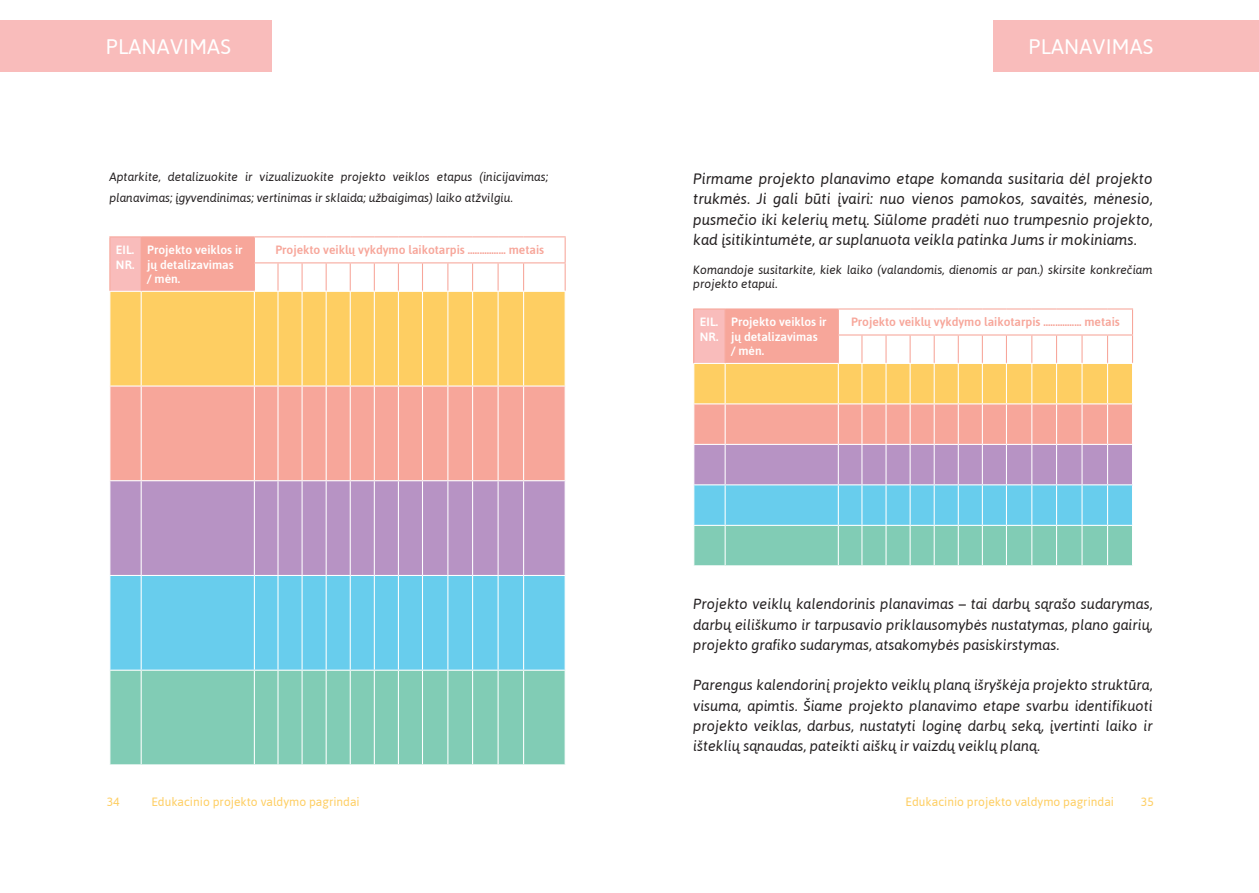
<style>
.page{position:relative;width:1259px;height:893px;background:#fff}
.page>*{position:absolute;margin:0;border:0;box-sizing:border-box;transform-origin:0 0}
.t1{font:21px "Asap";letter-spacing:.01em;color:#fff}
.t2{font:italic 15px/20.2px "Asap";color:#231f20;text-align:justify}
.t3{font:italic 14.55px/20.2px "Asap";color:#231f20;text-align:justify}
.t4{font:italic 12px/14.4px "Asap";color:#231f20}
.t5{font:500 12px "Asap";color:#f7a69a}
.t6{font:500 12px/14.4px "Asap";color:#fff}
.t7{font:12px "Asap";color:#fece62}
</style>
<div class="page">
<div style="left:994px;top:20px;width:265px;height:51px;background:#f9bcbb"></div>
<hr style="left:838px;top:308px;width:24px;height:2px;background:#f7a69a">
<hr style="left:862px;top:308px;width:24px;height:2px;background:#f7a69a">
<hr style="left:886px;top:308px;width:24px;height:2px;background:#f7a69a">
<hr style="left:910px;top:308px;width:24px;height:2px;background:#f7a69a">
<hr style="left:934px;top:308px;width:24px;height:2px;background:#f7a69a">
<hr style="left:958px;top:308px;width:24px;height:2px;background:#f7a69a">
<hr style="left:982px;top:308px;width:24px;height:2px;background:#f7a69a">
<hr style="left:1006px;top:308px;width:26px;height:2px;background:#f7a69a">
<hr style="left:1032px;top:308px;width:24px;height:2px;background:#f7a69a">
<hr style="left:1056px;top:308px;width:26px;height:2px;background:#f7a69a">
<hr style="left:1082px;top:308px;width:25px;height:2px;background:#f7a69a">
<hr style="left:1107px;top:308px;width:26px;height:2px;background:#f7a69a">
<hr style="left:725px;top:308px;width:113px;height:2px;background:#f7a69a">
<hr style="left:693px;top:308px;width:32px;height:2px;background:#f7a69a">
<svg style="left:693px;top:309px;width:440px;height:257px;background:#c9c5bb"></svg>
<div style="left:0;top:20px;width:272px;height:51px;background:#f9bcbb"></div>
<hr style="left:523px;top:262px;width:43px;height:1px;background:#f7a69a">
<hr style="left:564px;top:263px;width:2px;height:28px;background:#f7a69a">
<hr style="left:523px;top:236px;width:43px;height:1px;background:#f7a69a">
<hr style="left:564px;top:237px;width:2px;height:25px;background:#f7a69a">
<svg style="left:109px;top:236px;width:456px;height:529px;background:#c4c2b8"></svg>
<h1 class="t1" style="left:106px;top:33px;width:125px">planavi mas</h1>
<p class="t4" style="left:109px;top:167px;width:440px;line-height:20.2px">Aptarkite, detalizuokite ir vizualizuokite projekto veiklos etapus (inicijavimas; planavimas; įgyvendinimas; vertinimas ir sklaida; užbaigimas) laiko atžvilgiu.</p>
<p class="t6" style="left:116px;top:242px;width:20px">Eil.<br>Nr.</p>
<p class="t6" style="left:147px;top:242px;width:97px">Projekto veiklos ir jų detalizavimas<br>/ mėn.</p>
<p class="t5" style="left:275px;top:242px;width:270px">Projekto veiklų vykdymo laikotarpis ................ metais</p>
<h1 class="t1" style="left:1028px;top:33px;width:125px">planavi mas</h1>
<p class="t2" style="left:693px;top:168px;width:461px">Pirmame projekto planavimo etape komanda susitaria dėl projekto trukmės. Ji gali būti įvairi: nuo vienos pamokos, savaitės, mėnesio, pusmečio iki kelerių metų. Siūlome pradėti nuo trumpesnio projekto, kad įsitikintumėte, ar suplanuota veikla patinka Jums ir mokiniams.</p>
<p class="t4" style="left:693px;top:262px;width:461px">Komandoje susitarkite, kiek laiko (valandomis, dienomis ar pan.) skirsite konkrečiam projekto etapui.</p>
<p class="t6" style="left:700px;top:314px;width:20px">Eil.<br>Nr.</p>
<p class="t6" style="left:731px;top:314px;width:97px">Projekto veiklos ir jų detalizavimas<br>/ mėn.</p>
<p class="t5" style="left:851px;top:314px;width:270px">Projekto veiklų vykdymo laikotarpis ................ metais</p>
<p class="t3" style="left:693px;top:594px;width:461px">Projekto veiklų kalendorinis planavimas – tai darbų sąrašo sudarymas, darbų eiliškumo ir tarpusavio priklausomybės nustatymas, plano gairių, projekto grafiko sudarymas, atsakomybės pasiskirstymas.</p>
<p class="t3" style="left:693px;top:675px;width:461px">Parengus kalendorinį projekto veiklų planą išryškėja projekto struktūra, visuma, apimtis. Šiame projekto planavimo etape svarbu identifikuoti projekto veiklas, darbus, nustatyti loginę darbų seką, įvertinti laiko ir išteklių sąnaudas, pateikti aiškų ir vaizdų veiklų planą.</p>
<p class="t7" style="left:107px;top:794px;width:14px">34</p>
<p class="t7" style="left:151px;top:794px;width:210px">Edukacinio projekto valdymo pagrindai</p>
<p class="t7" style="left:905px;top:794px;width:210px">Edukacinio projekto valdymo pagrindai</p>
<p class="t7" style="left:1141px;top:794px;width:14px">35</p>
</div>
